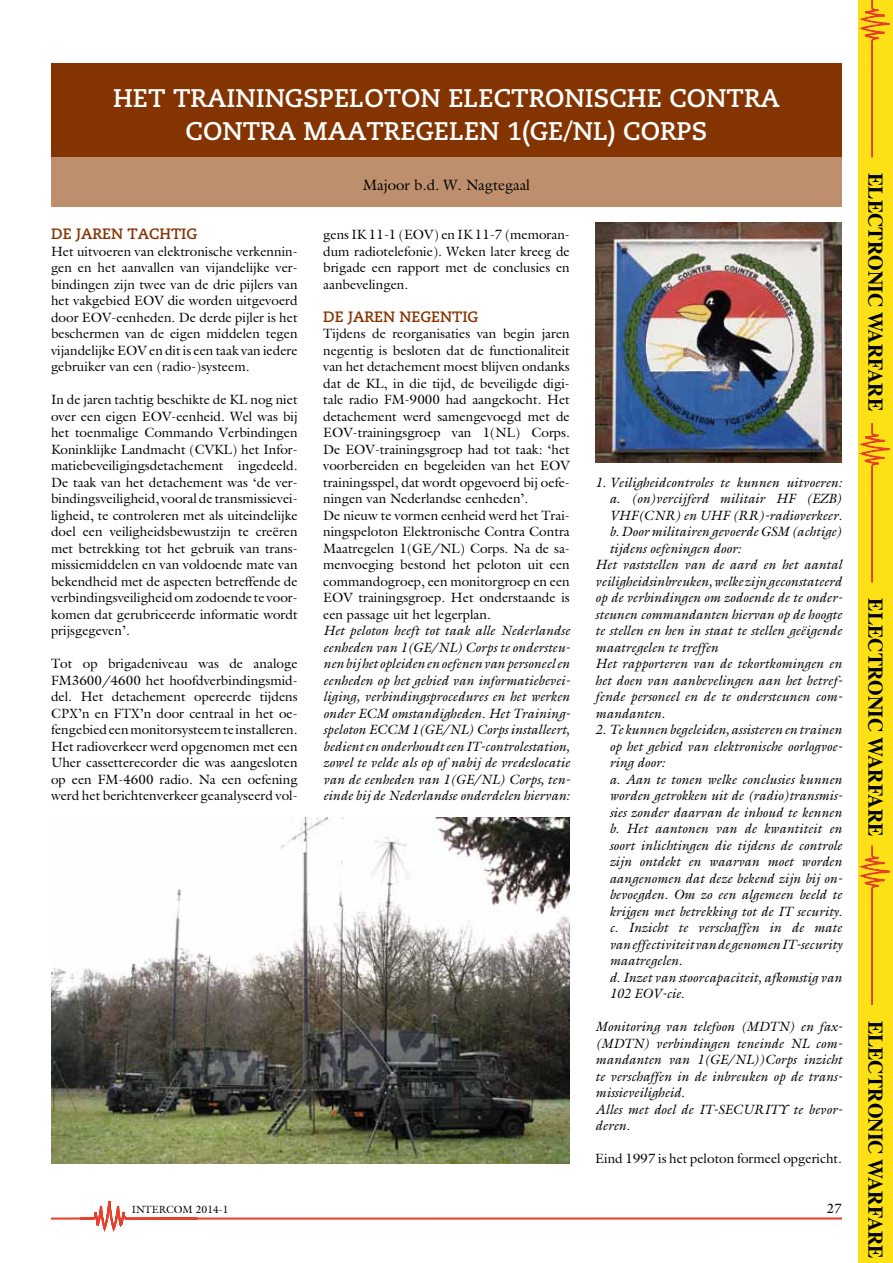
<style>
.page{position:relative;width:893px;height:1263px;background:#fff}
.page>*{position:absolute;margin:0;border:0;box-sizing:border-box;transform-origin:0 0}
.t1{font:700 25.5px/33px "Caecilia";color:#fff;text-align:center}
.t2{font:700 21px "Times";color:#000;scale:.95 1}
.t3{font:700 15px "Caecilia";color:#843400}
.t4{font:15px "Galliard Std";color:#000}
.t5{font:13.5px/16.5px "Galliard Std";color:#000;text-align:justify}
.t6{font:italic 13.5px/16.5px "Galliard Std";color:#000}
.t7{font:10.5px "Galliard Std";color:#000}
</style>
<div class="page">
<svg style="left:51px;top:1201px;width:791px;height:31px"></svg>
<div style="left:51px;top:64px;width:791px;height:93px;background:#843400"></div>
<div style="left:51px;top:157px;width:791px;height:49px;background:#bd8f6c"></div>
<img style="left:51px;top:817px;width:519px;height:346px">
<img style="left:595px;top:223px;width:247px;height:240px">
<div style="left:859px;top:0;width:34px;height:1263px;background:#fbe115"></div>
<svg style="left:859px;top:423px;width:31px;height:160px"></svg>
<svg style="left:859px;top:845px;width:31px;height:160px"></svg>
<svg style="left:859px;top:0;width:31px;height:157px"></svg>
<h1 class="t1" style="left:113px;top:82px;width:668px">HET TRAININGSPELOTON ELECTRONISCHE CONTRA<br>CONTRA MAATREGELEN 1(GE/NL) CORPS</h1>
<p class="t4" style="left:363px;top:175px;width:169px">Majoor b.d. W. Nagtegaal</p>
<p class="t3" style="left:51px;top:225px;width:42px">DE JAREN</p>
<p class="t3" style="left:127px;top:225px;width:12px">TAC</p>
<p class="t3" style="left:159px;top:225px;width:22px">HTIG</p>
<p class="t5" style="left:51px;top:243px;width:248px">Het uitvoeren van elektronische verkennin&shy;gen en het aanvallen van vijandelijke ver&shy;bindingen zijn twee van de drie pijlers van het vakgebied EOV die worden uitgevoerd door EOV-eenheden. De derde pijler is het beschermen van de eigen middelen tegen vijandelijke EOV en dit is een taak van iedere gebruiker van een (radio-)systeem.</p>
<p class="t5" style="left:51px;top:391px;width:248px">In de jaren tachtig beschikte de KL nog niet over een eigen EOV-eenheid. Wel was bij het toenmalige Commando Verbindingen Koninklijke Landmacht (CVKL) het Infor&shy;matiebeveiligingsdetachement ingedeeld.<br>De taak van het detachement was ‘de ver&shy;bindingsveiligheid, vooral de transmissievei&shy;ligheid, te controleren met als uiteindelijke doel een veiligheidsbewustzijn te creëren met betrekking tot het gebruik van trans&shy;missiemiddelen en van voldoende mate van bekendheid met de aspecten betreffende de verbindingsveiligheid om zodoende te voor&shy;komen dat gerubriceerde informatie wordt prijsgegeven’.</p>
<p class="t5" style="left:51px;top:655px;width:248px">Tot op brigadeniveau was de analoge FM3600/4600 het hoofdverbindingsmid&shy;del. Het detachement opereerde tijdens CPX’n en FTX’n door centraal in het oe&shy;fengebied een monitorsysteem te installeren.<br>Het radioverkeer werd opgenomen met een Uher cassetterecorder die was aangesloten op een FM-4600 radio. Na een oefening werd het berichtenverkeer geanalyseerd vol-</p>
<p class="t5" style="left:323px;top:226px;width:248px">gens IK 11-1 (EOV) en IK 11-7 (memoran&shy;dum radiotelefonie). Weken later kreeg de brigade een rapport met de conclusies en aanbevelingen.</p>
<p class="t3" style="left:323px;top:308px;width:42px">DE JAREN</p>
<p class="t3" style="left:400px;top:308px;width:11px">NEGENTIG</p>
<p class="t5" style="left:323px;top:325px;width:248px;text-align:left">Tijdens de reorganisaties van begin jaren negentig is besloten dat de functionaliteit van het detachement moest blijven ondanks dat de KL, in die tijd, de beveiligde digi&shy;tale radio FM-9000 had aangekocht. Het detachement werd samengevoegd met de EOV-trainingsgroep van 1(NL) Corps.<br>De EOV-trainingsgroep had tot taak: ‘het voorbereiden en begeleiden van het EOV trainingsspel, dat wordt opgevoerd bij oefe&shy;ningen van Nederlandse eenheden’.<br>De nieuw te vormen eenheid werd het Trai&shy;ningspeloton Elektronische Contra Contra Maatregelen 1(GE/NL) Corps. Na de sa&shy;menvoeging bestond het peloton uit een commandogroep, een monitorgroep en een EOV trainingsgroep. Het onderstaande is een passage uit het legerplan.</p>
<p class="t6" style="left:323px;top:622px;width:249px;text-align:justify">Het peloton heeft tot taak alle Nederlandse eenheden van 1(GE/NL) Corps te ondersteu&shy;nen bij het opleiden en oefenen van personeel en eenheden op het gebied van informatiebevei&shy;liging, verbindingsprocedures en het werken onder ECM omstandigheden. Het Training&shy;speloton ECCM 1(GE/NL) Corps installeert, bedient en onderhoudt een IT-controlestation, zowel te velde als op of nabij de vredeslocatie van de eenheden van 1(GE/NL) Corps, ten&shy;einde bij de Nederlandse onderdelen hiervan:</p>
<p class="t6" style="left:595px;top:474px;width:248px">1. Veiligheidcontroles te kunnen uitvoeren:</p>
<p class="t6" style="left:609px;top:490px;width:234px">a. (on)vercijferd militair HF (EZB)</p>
<p class="t6" style="left:609px;top:507px;width:234px">VHF(CNR) en UHF (RR)-radioverkeer.</p>
<p class="t6" style="left:609px;top:523px;width:234px">b. Door militairen gevoerde GSM (achtige)</p>
<p class="t6" style="left:609px;top:540px;width:133px">tijdens oefeningen door:</p>
<p class="t6" style="left:595px;top:556px;width:248px">Het vaststellen van de aard en het aantal</p>
<p class="t6" style="left:595px;top:573px;width:248px">veiligheidsinbreuken, welke zijn geconstateerd</p>
<p class="t6" style="left:595px;top:589px;width:249px">op de verbindingen om zodoende de te onder-</p>
<p class="t6" style="left:595px;top:606px;width:248px">steunen commandanten hiervan op de hoogte</p>
<p class="t6" style="left:595px;top:622px;width:248px">te stellen en hen in staat te stellen geëigende</p>
<p class="t6" style="left:595px;top:639px;width:125px">maatregelen te treffen</p>
<p class="t6" style="left:595px;top:655px;width:248px">Het rapporteren van de tekortkomingen en</p>
<p class="t6" style="left:595px;top:672px;width:249px">het doen van aanbevelingen aan het betref-</p>
<p class="t6" style="left:595px;top:688px;width:249px">fende personeel en de te ondersteunen com-</p>
<p class="t6" style="left:595px;top:705px;width:71px">mandanten.</p>
<p class="t6" style="left:609px;top:721px;width:235px;text-indent:-14px">2. Te kunnen begeleiden, assisteren en trainen op het gebied van elektronische oorlogvoe&shy;ring door:<br>a. Aan te tonen welke conclusies kunnen worden getrokken uit de (radio)transmis&shy;sies zonder daarvan de inhoud te kennen b. Het aantonen van de kwantiteit en soort inlichtingen die tijdens de controle zijn ontdekt en waarvan moet worden aangenomen dat deze bekend zijn bij on&shy;bevoegden. Om zo een algemeen beeld te krijgen met betrekking tot de IT security. c. Inzicht te verschaffen in de mate van effectiviteit van de genomen IT-security maatregelen.<br>d. Inzet van stoorcapaciteit, afkomstig van 102 EOV-cie.</p>
<p class="t6" style="left:595px;top:1018px;width:249px">Monitoring van telefoon (MDTN) en fax-(MDTN) verbindingen teneinde NL com&shy;mandanten van 1(GE/NL))Corps inzicht te verschaffen in de inbreuken op de trans&shy;missieveiligheid.<br>Alles met doel de IT-SECURITY te bevor&shy;deren.</p>
<p class="t5" style="left:595px;top:1150px;width:248px">Eind 1997 is het peloton formeel opgericht.</p>
<p class="t7" style="left:132px;top:1203px;width:99px">INTERCOM 2014-1</p>
<p class="t5" style="left:827px;top:1200px;width:17px">27</p>
<h2 class="t2" style="left:890px;top:173px;width:252px;rotate:90deg">ELECTRONIC WARFARE</h2>
<h2 class="t2" style="left:890px;top:598px;width:252px;rotate:90deg">ELECTRONIC WARFARE</h2>
<h2 class="t2" style="left:890px;top:1020px;width:252px;rotate:90deg">ELECTRONIC WARFARE</h2>
</div>
